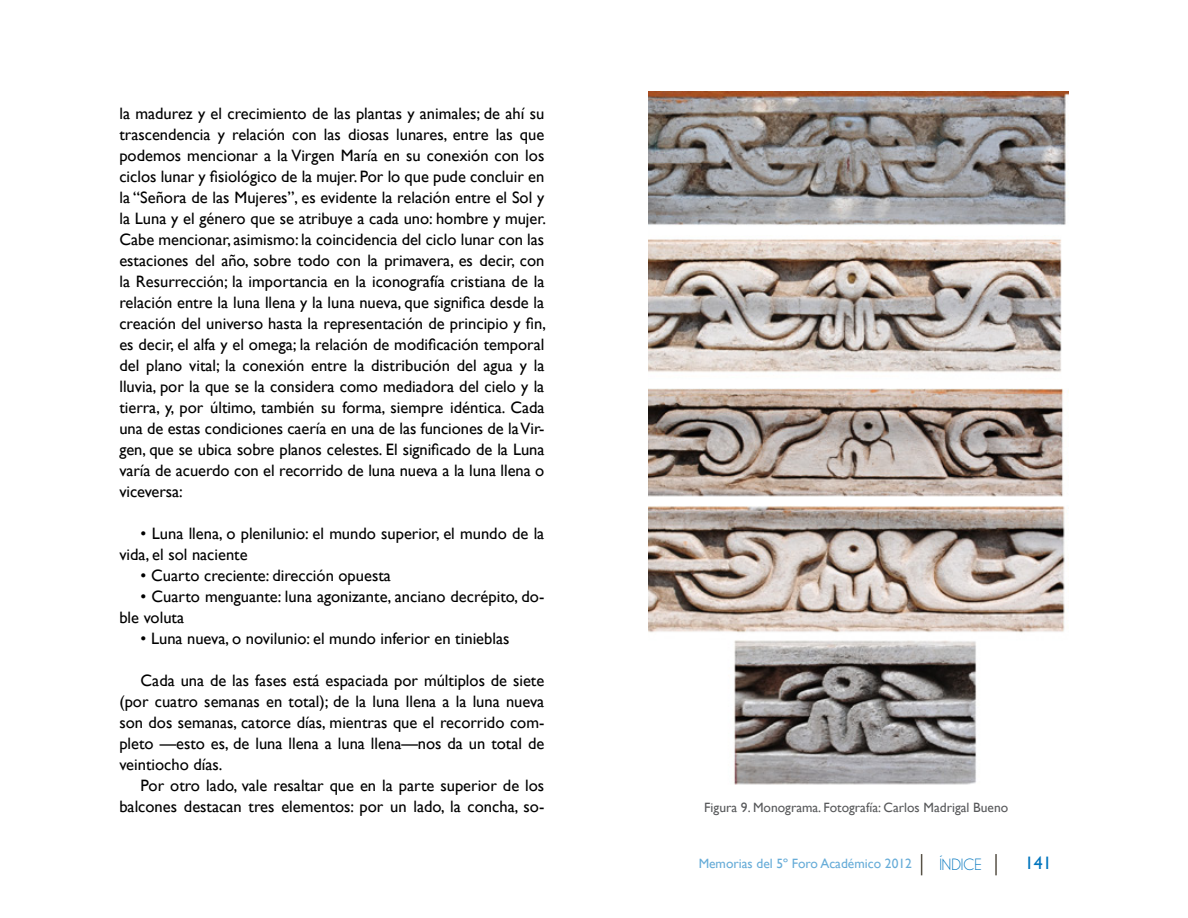
<style>
.page{position:relative;width:1188px;height:918px;background:#fff}
.page>*{position:absolute;margin:0;border:0;box-sizing:border-box;transform-origin:0 0}
.t1{font:18px "Gill Sans";color:#0075be}
.t2{font:16.5px/21px "Gill Sans";color:#000;text-align:justify}
.t3{font:16.5px "Champagne&Limousines";color:#0075be}
.t4{font:13.5px "Gill Sans";color:#58595b}
.t5{font:13.5px "Gill Sans";color:#0075be}
</style>
<div class="page">
<hr style="left:995px;top:854px;width:2px;height:21px;background:#575146">
<svg style="left:921px;top:854px;width:1px;height:21px"></svg>
<img style="left:649px;top:91px;width:420px;height:694px">
<p class="t2" style="left:119px;top:103px;width:428px">la madurez y el crecimiento de las plantas y animales; de ahí su trascendencia y relación con las diosas lunares, entre las que podemos mencionar a la Virgen María en su conexión con los ciclos lunar y fisiológico de la mujer. Por lo que pude concluir en la “Señora de las Mujeres”, es evidente la relación entre el Sol y la Luna y el género que se atribuye a cada uno: hombre y mujer.<br>Cabe mencionar, asimismo: la coincidencia del ciclo lunar con las estaciones del año, sobre todo con la primavera, es decir, con la Resurrección; la importancia en la iconografía cristiana de la relación entre la luna llena y la luna nueva, que significa desde la creación del universo hasta la representación de principio y fin, es decir, el alfa y el omega; la relación de modificación temporal del plano vital; la conexión entre la distribución del agua y la lluvia, por la que se la considera como mediadora del cielo y la tierra, y, por último, también su forma, siempre idéntica. Cada una de estas condiciones caería en una de las funciones de la Vir&shy;gen, que se ubica sobre planos celestes. El significado de la Luna varía de acuerdo con el recorrido de luna nueva a la luna llena o viceversa:</p>
<p class="t2" style="left:119px;top:523px;width:426px;text-indent:21px">• Luna llena, o plenilunio: el mundo superior, el mundo de la vida, el sol naciente</p>
<p class="t2" style="left:141px;top:565px;width:252px">• Cuarto creciente: dirección opuesta</p>
<p class="t2" style="left:119px;top:586px;width:426px;text-indent:21px">• Cuarto menguante: luna agonizante, anciano decrépito, do&shy;ble voluta</p>
<p class="t2" style="left:141px;top:628px;width:370px">• Luna nueva, o novilunio: el mundo inferior en tinieblas</p>
<p class="t2" style="left:119px;top:670px;width:427px;text-indent:21px">Cada una de las fases está espaciada por múltiplos de siete (por cuatro semanas en total); de la luna llena a la luna nueva son dos semanas, catorce días, mientras que el recorrido com&shy;pleto —esto es, de luna llena a luna llena—nos da un total de veintiocho días.</p>
<p class="t2" style="left:119px;top:775px;width:426px;text-align:right">Por otro lado, vale resaltar que en la parte superior de los balcones destacan tres elementos: por un lado, la concha, so-</p>
<p class="t4" style="left:704px;top:800px;width:305px">Figura 9. Monograma. Fotografía: Carlos Madrigal Bueno</p>
<p class="t5" style="left:699px;top:856px;width:215px">Memorias del 5º Foro Académico 2012</p>
<p class="t3" style="left:939px;top:855px;width:44px">ÍNDICE</p>
<p class="t1" style="left:1025px;top:853px;width:28px">141</p>
</div>
